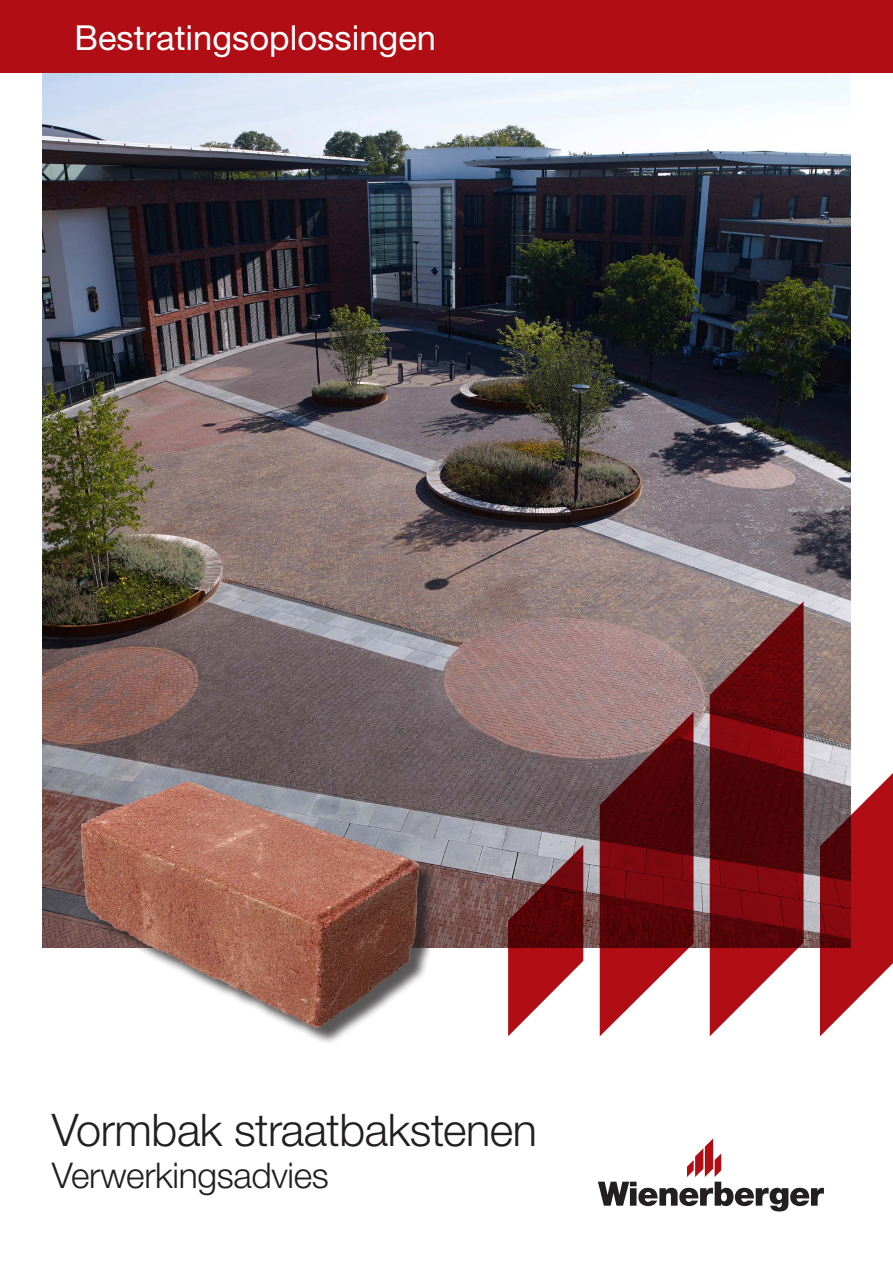
<style>
.page{position:relative;width:893px;height:1263px;background:#fff}
.page>*{position:absolute;margin:0;border:0;box-sizing:border-box;transform-origin:0 0}
.t1{font:300 45px "Helvetica Neue LTW1 G";letter-spacing:-.01em;color:#231f20}
.t2{font:300 35.4px "Helvetica Neue LTW1 G";letter-spacing:-.01em;color:#231f20}
.t3{font:34.5px "Helvetica Neue LT Std";color:#fff}
</style>
<div class="page">
<img style="left:43px;top:72px;width:807px;height:875px">
<div style="left:0;top:0;width:893px;height:72px;background:#b00d15"></div>
<svg style="left:820px;top:760px;width:73px;height:276px"></svg>
<svg style="left:508px;top:845px;width:75px;height:191px"></svg>
<svg style="left:600px;top:712px;width:93px;height:324px;background:#863b3e"></svg>
<svg style="left:710px;top:601px;width:94px;height:435px;background:#802f32"></svg>
<svg style="left:598px;top:1138px;width:226px;height:73px"></svg>
<img style="left:67px;top:685px;width:425px;height:358px">
<p class="t3" style="left:74px;top:17px;width:363px">Bestratingsoplossingen</p>
<p class="t1" style="left:52px;top:1103px;width:486px">Vormbak straatbakstenen</p>
<p class="t2" style="left:52px;top:1154px;width:278px">Verwerkingsadvies</p>
</div>
